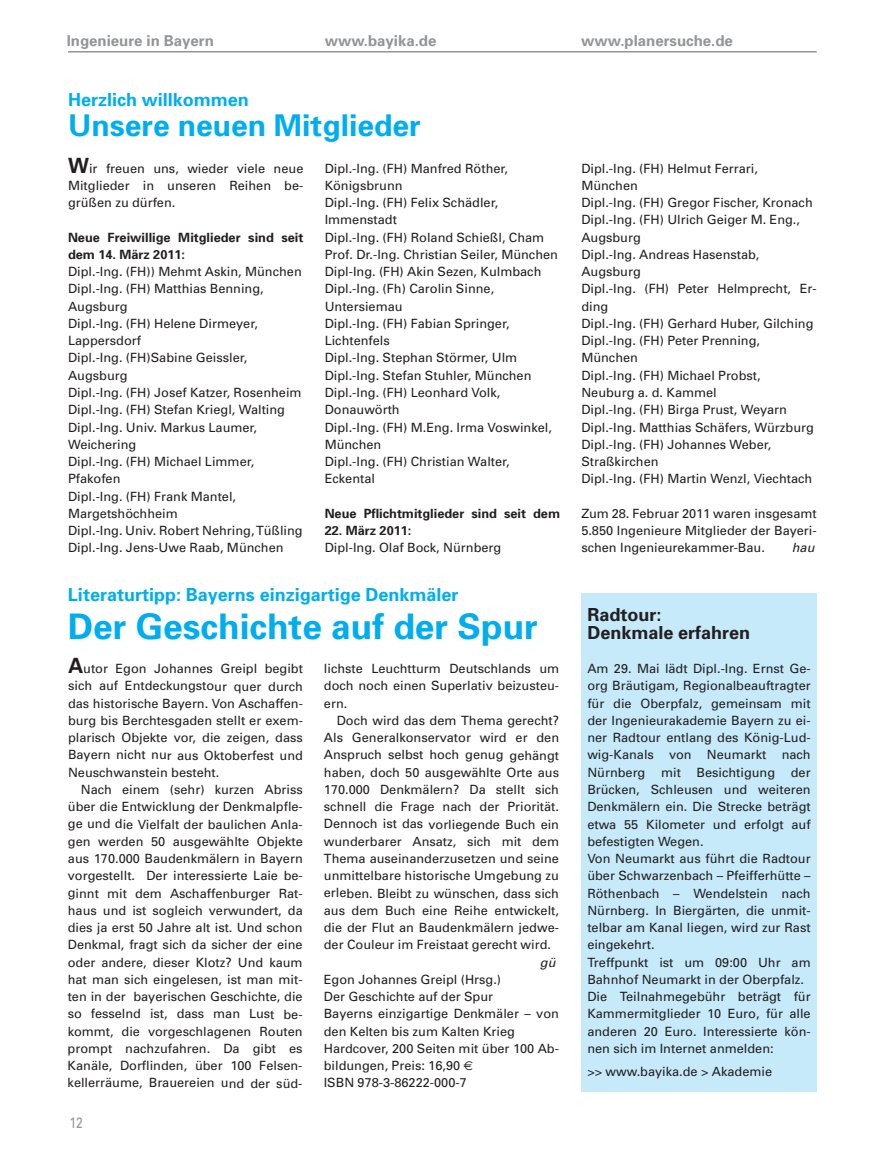
<style>
.page{position:relative;width:872px;height:1170px;background:#fff}
.page>*{position:absolute;margin:0;border:0;box-sizing:border-box;transform-origin:0 0}
.t1{font:700 35.25px "Univers";color:#00aeef}
.t2{font:700 30px "Univers";color:#00aeef}
.t3{font:700 18px "Univers";color:#00aeef}
.t4{font:700 18px/17.2px "Univers";color:#231f20}
.t5{font:700 15px "Univers";color:#939598}
.t6{font:15px "Univers";color:#939598;scale:.8 1}
.t7{font:12.75px/17.2px "Univers";color:#231f20;text-align:justify}
.t8{font:700 12.75px/17.2px "Univers";color:#231f20}
.t9{font:italic 12.75px "Univers";color:#231f20}
.s1{font-weight:700;font-size:21px}
</style>
<div class="page">
<hr style="left:68px;top:51px;width:748px;height:2px;background:#939598">
<div style="left:581px;top:593px;width:235px;height:498px;background:#c6eafa"></div>
<p class="t5" style="left:67px;top:35px;width:149px">Ingenieure in Bayern</p>
<p class="t5" style="left:325px;top:35px;width:113px">www.bayika.de</p>
<p class="t5" style="left:581px;top:35px;width:153px">www.planersuche.de</p>
<h3 class="t3" style="left:68px;top:93px;width:182px">Herzlich willkommen</h3>
<h2 class="t2" style="left:68px;top:115px;width:354px">Unsere neuen Mitglieder</h2>
<p class="t7" style="left:325px;top:160px;width:235px;text-align:left">Dipl.-Ing. (FH) Manfred Röther,<br>Königsbrunn<br>Dipl.-Ing. (FH) Felix Schädler,<br>Immenstadt<br>Dipl.-Ing. (FH) Roland Schießl, Cham<br>Prof. Dr.-Ing. Christian Seiler, München<br>Dipl-Ing. (FH) Akin Sezen, Kulmbach<br>Dipl.-Ing. (Fh) Carolin Sinne,<br>Untersiemau<br>Dipl.-Ing. (FH) Fabian Springer,<br>Lichtenfels<br>Dipl.-Ing. Stephan Störmer, Ulm<br>Dipl.-Ing. Stefan Stuhler, München<br>Dipl.-Ing. (FH) Leonhard Volk,<br>Donauwörth<br>Dipl.-Ing. (FH) M.Eng. Irma Voswinkel,<br>München<br>Dipl.-Ing. (FH) Christian Walter,<br>Eckental</p>
<p class="t8" style="left:325px;top:505px;width:237px">Neue Pflichtmitglieder sind seit dem</p>
<p class="t8" style="left:325px;top:523px;width:88px">22. März 2011:</p>
<p class="t7" style="left:325px;top:540px;width:178px">Dipl-Ing. Olaf Bock, Nürnberg</p>
<p class="t7" style="left:68px;top:160px;width:237px"><span class="s1">W</span>ir freuen uns, wieder viele neue Mitglieder in unseren Reihen be&shy;grüßen zu dürfen.</p>
<p class="t8" style="left:68px;top:229px;width:237px">Neue Freiwillige Mitglieder sind seit dem 14. März 2011:</p>
<p class="t7" style="left:68px;top:264px;width:236px;text-align:left">Dipl.-Ing. (FH)) Mehmt Askin, München<br>Dipl.-Ing. (FH) Matthias Benning,<br>Augsburg<br>Dipl.-Ing. (FH) Helene Dirmeyer,<br>Lappersdorf<br>Dipl.-Ing. (FH)Sabine Geissler,<br>Augsburg<br>Dipl.-Ing. (FH) Josef Katzer, Rosenheim<br>Dipl.-Ing. (FH) Stefan Kriegl, Walting<br>Dipl.-Ing. Univ. Markus Laumer,<br>Weichering<br>Dipl.-Ing. (FH) Michael Limmer,<br>Pfakofen<br>Dipl.-Ing. (FH) Frank Mantel,<br>Margetshöchheim<br>Dipl.-Ing. Univ. Robert Nehring,Tüßling<br>Dipl.-Ing. Jens-Uwe Raab, München</p>
<h3 class="t3" style="left:68px;top:588px;width:392px">Literaturtipp: Bayerns einzigartige Denkmäler</h3>
<h1 class="t1" style="left:68px;top:613px;width:472px">Der Geschichte auf der Spur</h1>
<p class="t7" style="left:68px;top:661px;width:236px"><span class="s1">A</span>utor Egon Johannes Greipl begibt sich auf Entdeckungstour quer durch das historische Bayern. Von Aschaffen&shy;burg bis Berchtesgaden stellt er exem&shy;plarisch Objekte vor, die zeigen, dass Bayern nicht nur aus Oktoberfest und Neuschwanstein besteht.</p>
<p class="t7" style="left:68px;top:782px;width:237px;text-indent:13px">Nach einem (sehr) kurzen Abriss über die Entwicklung der Denkmalpfle&shy;ge und die Vielfalt der baulichen Anla&shy;gen werden 50 ausgewählte Objekte aus 170.000 Baudenkmälern in Bayern vorgestellt. Der interessierte Laie be&shy;ginnt mit dem Aschaffenburger Rat&shy;haus und ist sogleich verwundert, da dies ja erst 50 Jahre alt ist. Und schon Denkmal, fragt sich da sicher der eine oder andere, dieser Klotz? Und kaum hat man sich eingelesen, ist man mit&shy;ten in der bayerischen Geschichte, die so fesselnd ist, dass man Lust be&shy;kommt, die vorgeschlagenen Routen prompt nachzufahren. Da gibt es Kanäle, Dorflinden, über 100 Felsen&shy;kellerräume, Brauereien und der süd-</p>
<p class="t7" style="left:324px;top:661px;width:237px">lichste Leuchtturm Deutschlands um doch noch einen Superlativ beizusteu&shy;ern.</p>
<p class="t7" style="left:324px;top:713px;width:237px;text-indent:13px">Doch wird das dem Thema gerecht?<br>Als Generalkonservator wird er den Anspruch selbst hoch genug gehängt haben, doch 50 ausgewählte Orte aus 170.000 Denkmälern? Da stellt sich schnell die Frage nach der Priorität.<br>Dennoch ist das vorliegende Buch ein wunderbarer Ansatz, sich mit dem Thema auseinanderzusetzen und seine unmittelbare historische Umgebung zu erleben. Bleibt zu wünschen, dass sich aus dem Buch eine Reihe entwickelt, die der Flut an Baudenkmälern jedwe&shy;der Couleur im Freistaat gerecht wird.</p>
<p class="t9" style="left:540px;top:957px;width:17px">gü</p>
<p class="t7" style="left:324px;top:971px;width:237px;text-align:left">Egon Johannes Greipl (Hrsg.)<br>Der Geschichte auf der Spur<br>Bayerns einzigartige Denkmäler – von den Kelten bis zum Kalten Krieg<br>Hardcover, 200 Seiten mit über 100 Ab&shy;bildungen, Preis: 16,90<br>ISBN 978-3-86222-000-7</p>
<p class="t6" style="left:70px;top:1116px;width:18px">12</p>
<p class="t7" style="left:581px;top:160px;width:237px;text-align:left">Dipl.-Ing. (FH) Helmut Ferrari,<br>München<br>Dipl.-Ing. (FH) Gregor Fischer, Kronach<br>Dipl.-Ing. (FH) Ulrich Geiger M. Eng.,<br>Augsburg<br>Dipl.-Ing. Andreas Hasenstab,<br>Augsburg<br>Dipl.-Ing. (FH) Peter Helmprecht, Er&shy;ding<br>Dipl.-Ing. (FH) Gerhard Huber, Gilching<br>Dipl.-Ing. (FH) Peter Prenning,<br>München<br>Dipl.-Ing. (FH) Michael Probst,<br>Neuburg a. d. Kammel<br>Dipl.-Ing. (FH) Birga Prust, Weyarn<br>Dipl.-Ing. Matthias Schäfers, Würzburg<br>Dipl.-Ing. (FH) Johannes Weber,<br>Straßkirchen<br>Dipl.-Ing. (FH) Martin Wenzl, Viechtach</p>
<p class="t7" style="left:581px;top:505px;width:237px">Zum 28. Februar 2011 waren insgesamt 5.850 Ingenieure Mitglieder der Bayeri&shy;schen Ingenieurekammer-Bau.</p>
<p class="t9" style="left:792px;top:543px;width:24px">hau</p>
<h3 class="t4" style="left:587px;top:608px;width:164px">Radtour:<br>Denkmale erfahren</h3>
<p class="t7" style="left:587px;top:661px;width:225px;text-align:left">Am 29. Mai lädt Dipl.-Ing. Ernst Ge&shy;org Bräutigam, Regionalbeauftragter für die Oberpfalz, gemeinsam mit der Ingenieurakademie Bayern zu ei&shy;ner Radtour entlang des König-Lud&shy;wig-Kanals von Neumarkt nach<br>Nürnberg mit Besichtigung der<br>Brücken, Schleusen und weiteren<br>Denkmälern ein. Die Strecke beträgt etwa 55 Kilometer und erfolgt auf befestigten Wegen.<br>Von Neumarkt aus führt die Radtour über Schwarzenbach – Pfeifferhütte –<br>Röthenbach – Wendelstein nach<br>Nürnberg. In Biergärten, die unmit&shy;telbar am Kanal liegen, wird zur Rast eingekehrt.<br>Treffpunkt ist um 09:00 Uhr am<br>Bahnhof Neumarkt in der Oberpfalz.<br>Die Teilnahmegebühr beträgt für<br>Kammermitglieder 10 Euro, für alle anderen 20 Euro. Interessierte kön&shy;nen sich im Internet anmelden:</p>
<p class="t7" style="left:587px;top:1063px;width:186px">&gt;&gt; www.bayika.de &gt; Akademie</p>
</div>
